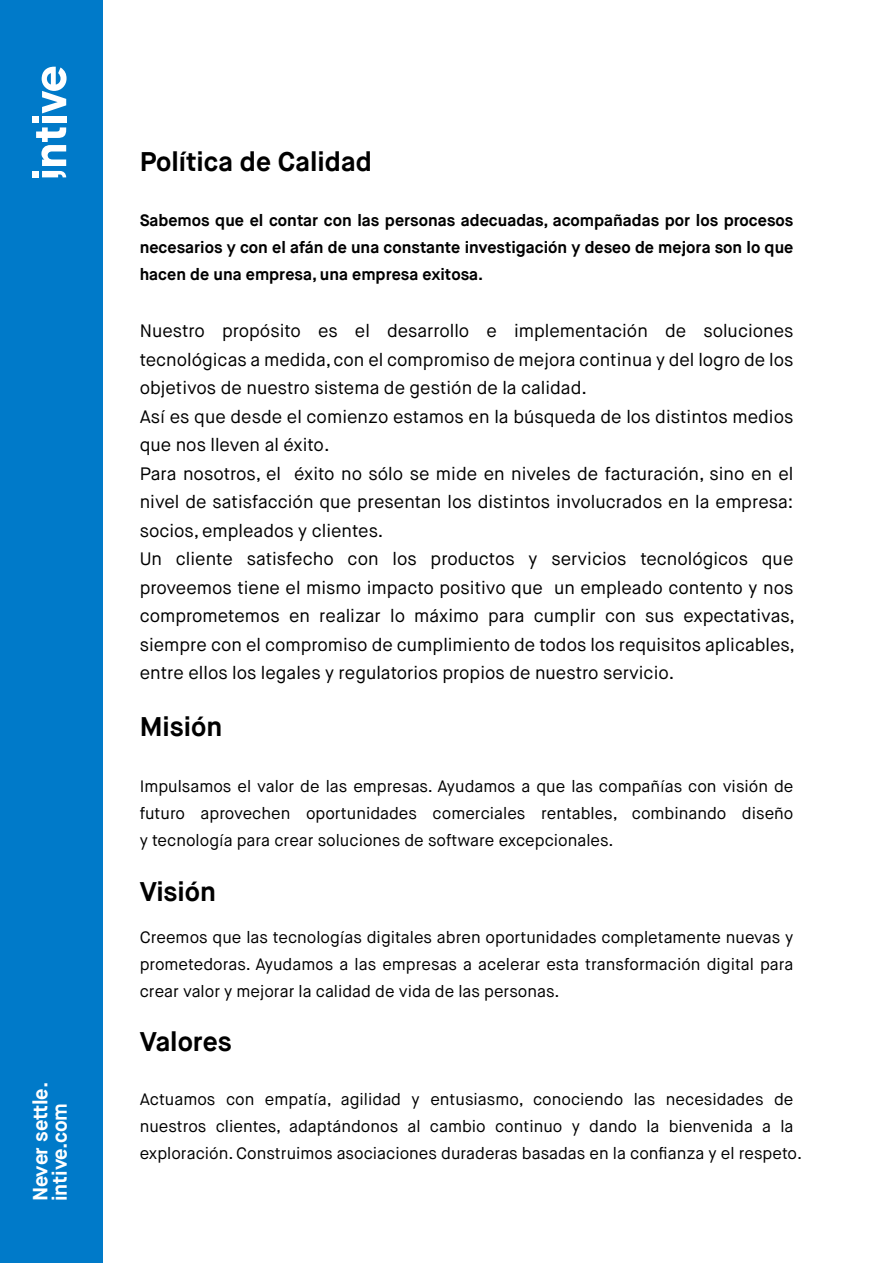
<style>
.page{position:relative;width:893px;height:1263px;background:#fff}
.page>*{position:absolute;margin:0;border:0;box-sizing:border-box;transform-origin:0 0}
.t1{font:700 27px "Maison Neue";color:#000}
.t2{font:700 20.55px/19.2px "Maison Neue";color:#fff}
.t3{font:18px/28.5px "Maison Neue";color:#000}
.t4{font:16.5px/27px "Maison Neue";color:#000;text-align:justify}
.t5{font:700 16.5px/27px "Maison Neue";color:#000;text-align:justify}
</style>
<div class="page">
<div style="left:0;top:0;width:102px;height:1263px;background:#007ac9"></div>
<div style="left:32px;top:171px;width:7px;height:6px;background:#fff"></div>
<div style="left:32px;top:116px;width:7px;height:6px;background:#fff"></div>
<svg style="left:36px;top:127px;width:30px;height:50px"></svg>
<div style="left:42px;top:116px;width:24px;height:6px;background:#fff"></div>
<svg style="left:42px;top:67px;width:25px;height:46px"></svg>
<p class="t2" style="left:31px;top:1201px;width:121px;rotate:-90deg">Never settle. intive.com</p>
<h1 class="t1" style="left:140px;top:144px;width:234px">Política de Calidad</h1>
<p class="t5" style="left:140px;top:207px;width:655px">Sabemos que el contar con las personas adecuadas, acompañadas por los procesos necesarios y con el afán de una constante investigación y deseo de mejora son lo que hacen de una empresa, una empresa exitosa.</p>
<p class="t3" style="left:140px;top:317px;width:657px">Nuestro propósito es el desarrollo e implementación de soluciones tecnológicas a medida, con el compromiso de mejora continua y del logro de los objetivos de nuestro sistema de gestión de la calidad.<br>Así es que desde el comienzo estamos en la búsqueda de los distintos medios que nos lleven al éxito.<br>Para nosotros, el éxito no sólo se mide en niveles de facturación, sino en el nivel de satisfacción que presentan los distintos involucrados en la empresa: socios, empleados y clientes.<br>Un cliente satisfecho con los productos y servicios tecnológicos que proveemos tiene el mismo impacto positivo que un empleado contento y nos comprometemos en realizar lo máximo para cumplir con sus expectativas, siempre con el compromiso de cumplimiento de todos los requisitos aplicables, entre ellos los legales y regulatorios propios de nuestro servicio.</p>
<h1 class="t1" style="left:140px;top:710px;width:84px">Misión</h1>
<p class="t4" style="left:140px;top:773px;width:655px">Impulsamos el valor de las empresas. Ayudamos a que las compañías con visión de futuro aprovechen oportunidades comerciales rentables, combinando diseño y tecnología para crear soluciones de software excepcionales.</p>
<h1 class="t1" style="left:140px;top:875px;width:78px">Visión</h1>
<p class="t4" style="left:140px;top:924px;width:655px">Creemos que las tecnologías digitales abren oportunidades completamente nuevas y prometedoras. Ayudamos a las empresas a acelerar esta transformación digital para crear valor y mejorar la calidad de vida de las personas.</p>
<h1 class="t1" style="left:140px;top:1025px;width:94px">Valores</h1>
<p class="t4" style="left:140px;top:1086px;width:664px;text-align:left">Actuamos con empatía, agilidad y entusiasmo, conociendo las necesidades de nuestros clientes, adaptándonos al cambio continuo y dando la bienvenida a la exploración. Construimos asociaciones duraderas basadas en la confianza y el respeto.</p>
</div>
